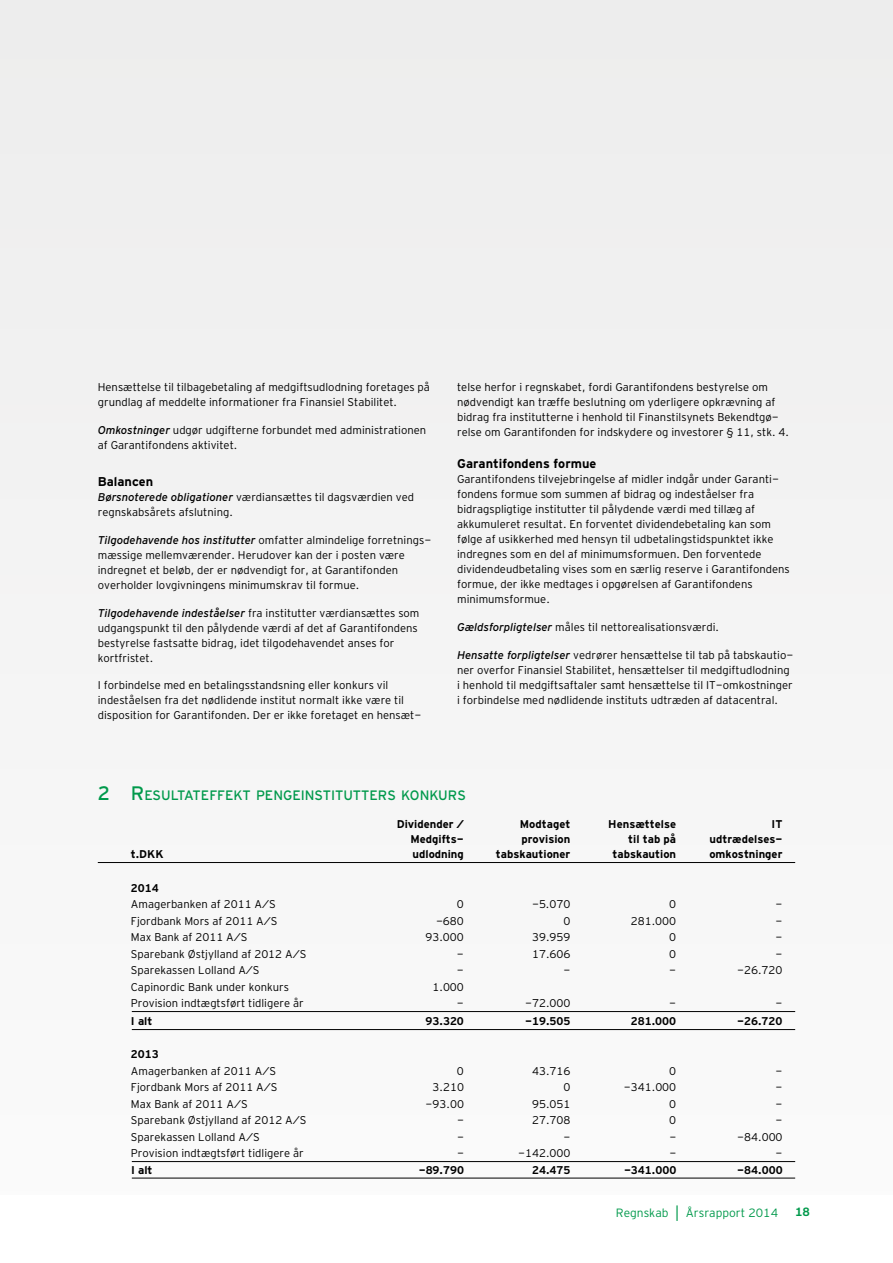
<style>
.page{position:relative;width:893px;height:1263px;background:#fff}
.page>*{position:absolute;margin:0;border:0;box-sizing:border-box;transform-origin:0 0}
.t1{font:13.65px "Interstate";color:#00994b}
.t2{font:12.75px "Interstate Bold Mono";color:#000}
.t3{font:12px "Interstate Light Mono";color:#00994b}
.t4{font:12px "Interstate Bold Mono";color:#00994b}
.t5{font:11.25px/15px "Interstate Light Mono";color:#000}
.t6{font:11.25px "Interstate Bold Mono";color:#000}
.s1{font-family:"Interstate";font-style:italic}
.s2{font-size:19.5px}
.s3{font-family:"Interstate";font-weight:300;font-size:15.75px}
</style>
<div class="page">
<div style="left:0;top:0;width:893px;height:1179px;background:#f4f3f3"></div>
<hr style="left:98px;top:862px;width:697px;height:1px;background:#000">
<hr style="left:132px;top:1011px;width:663px;height:1px;background:#000">
<hr style="left:132px;top:1029px;width:663px;height:1px;background:#000">
<hr style="left:132px;top:1161px;width:663px;height:1px;background:#000">
<hr style="left:132px;top:1178px;width:663px;height:1px;background:#000">
<p class="t5" style="left:98px;top:379px;width:334px">Hensættelse til tilbagebetaling af medgiftsudlodning foretages på grundlag af meddelte informationer fra Finansiel Stabilitet.</p>
<p class="t5" style="left:98px;top:422px;width:330px"><span class="s1">Omkostninger</span> udgør udgifterne forbundet med administrationen af Garantifondens aktivitet.</p>
<p class="t2" style="left:98px;top:474px;width:57px">Balancen</p>
<p class="t5" style="left:98px;top:489px;width:318px"><span class="s1">Børsnoterede obligationer</span> værdiansættes til dagsværdien ved regnskabsårets afslutning.</p>
<p class="t5" style="left:98px;top:532px;width:335px"><span class="s1">Tilgodehavende hos institutter</span> omfatter almindelige forretnings&shy;mæssige mellemværender. Herudover kan der i posten være indregnet et beløb, der er nødvendigt for, at Garantifonden overholder lovgivningens minimumskrav til formue.</p>
<p class="t5" style="left:98px;top:605px;width:323px"><span class="s1">Tilgodehavende indeståelser</span> fra institutter værdiansættes som udgangspunkt til den pålydende værdi af det af Garantifondens bestyrelse fastsatte bidrag, idet tilgodehavendet anses for kortfristet.</p>
<p class="t5" style="left:98px;top:678px;width:325px">I forbindelse med en betalingsstandsning eller konkurs vil indeståelsen fra det nødlidende institut normalt ikke være til disposition for Garantifonden. Der er ikke foretaget en hensæt-</p>
<p class="t5" style="left:457px;top:379px;width:333px">telse herfor i regnskabet, fordi Garantifondens bestyrelse om nødvendigt kan træffe beslutning om yderligere opkrævning af bidrag fra institutterne i henhold til Finanstilsynets Bekendtgø&shy;relse om Garantifonden for indskydere og investorer § 11, stk. 4.</p>
<p class="t2" style="left:457px;top:456px;width:141px">Garantifondens formue</p>
<p class="t5" style="left:457px;top:471px;width:334px">Garantifondens tilvejebringelse af midler indgår under Garanti&shy;fondens formue som summen af bidrag og indeståelser fra bidragspligtige institutter til pålydende værdi med tillæg af akkumuleret resultat. En forventet dividendebetaling kan som følge af usikkerhed med hensyn til udbetalingstidspunktet ikke indregnes som en del af minimumsformuen. Den forventede dividendeudbetaling vises som en særlig reserve i Garantifondens formue, der ikke medtages i opgørelsen af Garantifondens minimumsformue.</p>
<p class="t5" style="left:457px;top:619px;width:263px"><span class="s1">Gældsforpligtelser</span> måles til nettorealisationsværdi.</p>
<p class="t5" style="left:457px;top:647px;width:338px"><span class="s1">Hensatte forpligtelser</span> vedrører hensættelse til tab på tabskautio&shy;ner overfor Finansiel Stabilitet, hensættelser til medgiftudlodning i henhold til medgiftsaftaler samt hensættelse til IT-omkostninger i forbindelse med nødlidende instituts udtræden af datacentral.</p>
<p class="t1" style="left:98px;top:787px;width:370px"><span class="s2">2 R</span> ESULTATEFFEKT PENGEINSTITUTTERS KONKURS</p>
<p class="t6" style="left:397px;top:818px;width:69px">Dividender /</p>
<p class="t6" style="left:520px;top:818px;width:52px">Modtaget</p>
<p class="t6" style="left:608px;top:818px;width:69px">Hensættelse</p>
<p class="t6" style="left:771px;top:818px;width:12px">IT</p>
<p class="t6" style="left:410px;top:833px;width:55px">Medgifts-</p>
<p class="t6" style="left:521px;top:833px;width:50px">provision</p>
<p class="t6" style="left:628px;top:833px;width:49px">til tab på</p>
<p class="t6" style="left:710px;top:833px;width:74px">udtrædelses-</p>
<p class="t6" style="left:131px;top:848px;width:34px">t.DKK</p>
<p class="t6" style="left:413px;top:848px;width:53px">udlodning</p>
<p class="t6" style="left:496px;top:848px;width:76px">tabskautioner</p>
<p class="t6" style="left:613px;top:848px;width:65px">tabskaution</p>
<p class="t6" style="left:709px;top:848px;width:75px">omkostninger</p>
<p class="t6" style="left:131px;top:881px;width:29px">2014</p>
<p class="t5" style="left:131px;top:896px;width:147px">Amagerbanken af 2011 A/S</p>
<p class="t5" style="left:457px;top:896px;width:8px">0</p>
<p class="t5" style="left:532px;top:896px;width:40px">-5.070</p>
<p class="t5" style="left:669px;top:896px;width:8px">0</p>
<p class="t5" style="left:775px;top:896px;width:8px">-</p>
<p class="t5" style="left:131px;top:913px;width:148px">Fjordbank Mors af 2011 A/S</p>
<p class="t5" style="left:436px;top:913px;width:29px">-680</p>
<p class="t5" style="left:563px;top:913px;width:8px">0</p>
<p class="t5" style="left:631px;top:913px;width:47px">281.000</p>
<p class="t5" style="left:775px;top:913px;width:8px">-</p>
<p class="t5" style="left:131px;top:929px;width:118px">Max Bank af 2011 A/S</p>
<p class="t5" style="left:426px;top:929px;width:40px">93.000</p>
<p class="t5" style="left:532px;top:929px;width:40px">39.959</p>
<p class="t5" style="left:669px;top:929px;width:8px">0</p>
<p class="t5" style="left:775px;top:929px;width:8px">-</p>
<p class="t5" style="left:131px;top:946px;width:177px">Sparebank Østjylland af 2012 A/S</p>
<p class="t5" style="left:457px;top:946px;width:8px">-</p>
<p class="t5" style="left:532px;top:946px;width:40px">17.606</p>
<p class="t5" style="left:669px;top:946px;width:8px">0</p>
<p class="t5" style="left:775px;top:946px;width:8px">-</p>
<p class="t5" style="left:131px;top:962px;width:130px">Sparekassen Lolland A/S</p>
<p class="t5" style="left:457px;top:962px;width:8px">-</p>
<p class="t5" style="left:563px;top:962px;width:8px">-</p>
<p class="t5" style="left:669px;top:962px;width:8px">-</p>
<p class="t5" style="left:737px;top:962px;width:47px">-26.720</p>
<p class="t5" style="left:131px;top:979px;width:160px">Capinordic Bank under konkurs</p>
<p class="t5" style="left:433px;top:979px;width:33px">1.000</p>
<p class="t5" style="left:131px;top:995px;width:174px">Provision indtægtsført tidligere år</p>
<p class="t5" style="left:457px;top:995px;width:8px">-</p>
<p class="t5" style="left:525px;top:995px;width:47px">-72.000</p>
<p class="t5" style="left:669px;top:995px;width:8px">-</p>
<p class="t5" style="left:776px;top:995px;width:8px">-</p>
<p class="t6" style="left:131px;top:1015px;width:23px">I alt</p>
<p class="t6" style="left:426px;top:1015px;width:40px">93.320</p>
<p class="t6" style="left:525px;top:1015px;width:47px">-19.505</p>
<p class="t6" style="left:631px;top:1015px;width:47px">281.000</p>
<p class="t6" style="left:737px;top:1015px;width:47px">-26.720</p>
<p class="t6" style="left:131px;top:1048px;width:29px">2013</p>
<p class="t5" style="left:131px;top:1063px;width:147px">Amagerbanken af 2011 A/S</p>
<p class="t5" style="left:457px;top:1063px;width:8px">0</p>
<p class="t5" style="left:532px;top:1063px;width:40px">43.716</p>
<p class="t5" style="left:669px;top:1063px;width:8px">0</p>
<p class="t5" style="left:776px;top:1063px;width:8px">-</p>
<p class="t5" style="left:131px;top:1079px;width:148px">Fjordbank Mors af 2011 A/S</p>
<p class="t5" style="left:433px;top:1079px;width:33px">3.210</p>
<p class="t5" style="left:563px;top:1079px;width:8px">0</p>
<p class="t5" style="left:624px;top:1079px;width:54px">-341.000</p>
<p class="t5" style="left:776px;top:1079px;width:8px">-</p>
<p class="t5" style="left:131px;top:1096px;width:118px">Max Bank af 2011 A/S</p>
<p class="t5" style="left:426px;top:1096px;width:40px">-93.00</p>
<p class="t5" style="left:532px;top:1096px;width:40px">95.051</p>
<p class="t5" style="left:669px;top:1096px;width:8px">0</p>
<p class="t5" style="left:776px;top:1096px;width:8px">-</p>
<p class="t5" style="left:131px;top:1112px;width:177px">Sparebank Østjylland af 2012 A/S</p>
<p class="t5" style="left:457px;top:1112px;width:8px">-</p>
<p class="t5" style="left:532px;top:1112px;width:40px">27.708</p>
<p class="t5" style="left:669px;top:1112px;width:8px">0</p>
<p class="t5" style="left:776px;top:1112px;width:8px">-</p>
<p class="t5" style="left:131px;top:1129px;width:130px">Sparekassen Lolland A/S</p>
<p class="t5" style="left:457px;top:1129px;width:8px">-</p>
<p class="t5" style="left:564px;top:1129px;width:8px">-</p>
<p class="t5" style="left:669px;top:1129px;width:8px">-</p>
<p class="t5" style="left:737px;top:1129px;width:47px">-84.000</p>
<p class="t5" style="left:131px;top:1145px;width:174px">Provision indtægtsført tidligere år</p>
<p class="t5" style="left:457px;top:1145px;width:8px">-</p>
<p class="t5" style="left:518px;top:1145px;width:54px">-142.000</p>
<p class="t5" style="left:669px;top:1145px;width:8px">-</p>
<p class="t5" style="left:776px;top:1145px;width:8px">-</p>
<p class="t6" style="left:131px;top:1163px;width:23px">I alt</p>
<p class="t6" style="left:419px;top:1163px;width:47px">-89.790</p>
<p class="t6" style="left:532px;top:1163px;width:40px">24.475</p>
<p class="t6" style="left:624px;top:1163px;width:54px">-341.000</p>
<p class="t6" style="left:737px;top:1163px;width:47px">-84.000</p>
<p class="t3" style="left:616px;top:1206px;width:164px">Regnskab <span class="s3">|</span> Årsrapport 2014</p>
<p class="t4" style="left:795px;top:1205px;width:16px">18</p>
</div>
